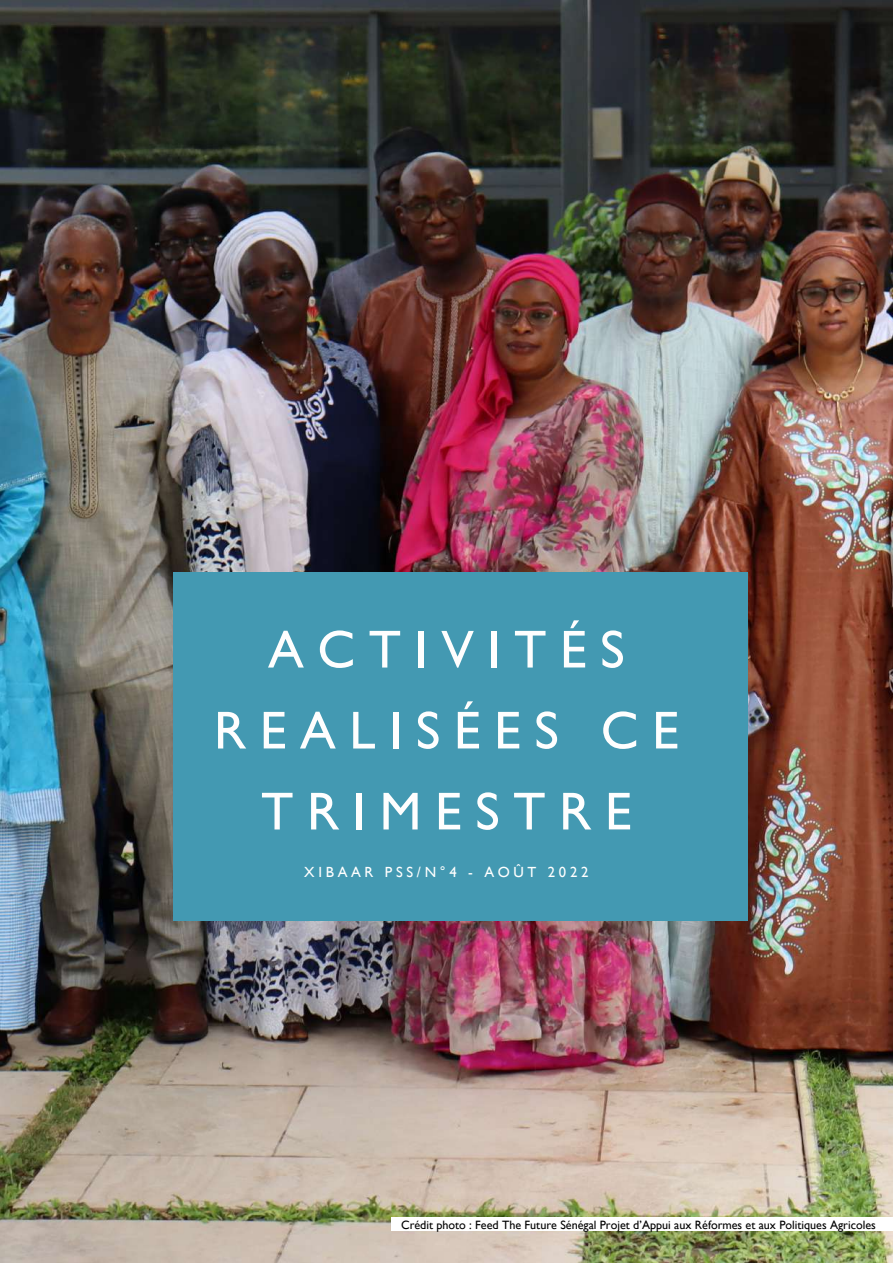
<style>
.page{position:relative;width:893px;height:1264px;background:#fff}
.page>*{position:absolute;margin:0;border:0;box-sizing:border-box;transform-origin:0 0}
.t1{font:53.7px/81px "Gill Sans";letter-spacing:.25em;color:#fefefe;text-align:center}
.t2{font:14.7px "Gill Sans";letter-spacing:.25em;color:#fff}
.t3{font:12.15px "Gill Sans";color:#000}
</style>
<div class="page">
<img style="left:0;top:0;width:892px;height:1262px">
<div style="left:173px;top:572px;width:574px;height:348px;background:#4399b2"></div>
<div style="left:391px;top:1217px;width:501px;height:14px;background:#fff"></div>
<h1 class="t1" style="left:214px;top:608px;width:466px">ACTIVITÉS<br>REALISÉES CE<br>TRIMESTRE</h1>
<p class="t2" style="left:304px;top:862px;width:285px">XIBAAR PSS/N°4 - AOÛT 2022</p>
<p class="t3" style="left:401px;top:1217px;width:476px">Crédit photo : Feed The Future Sénégal Projet d’Appui aux Réformes et aux Politiques Agricoles</p>
</div>
